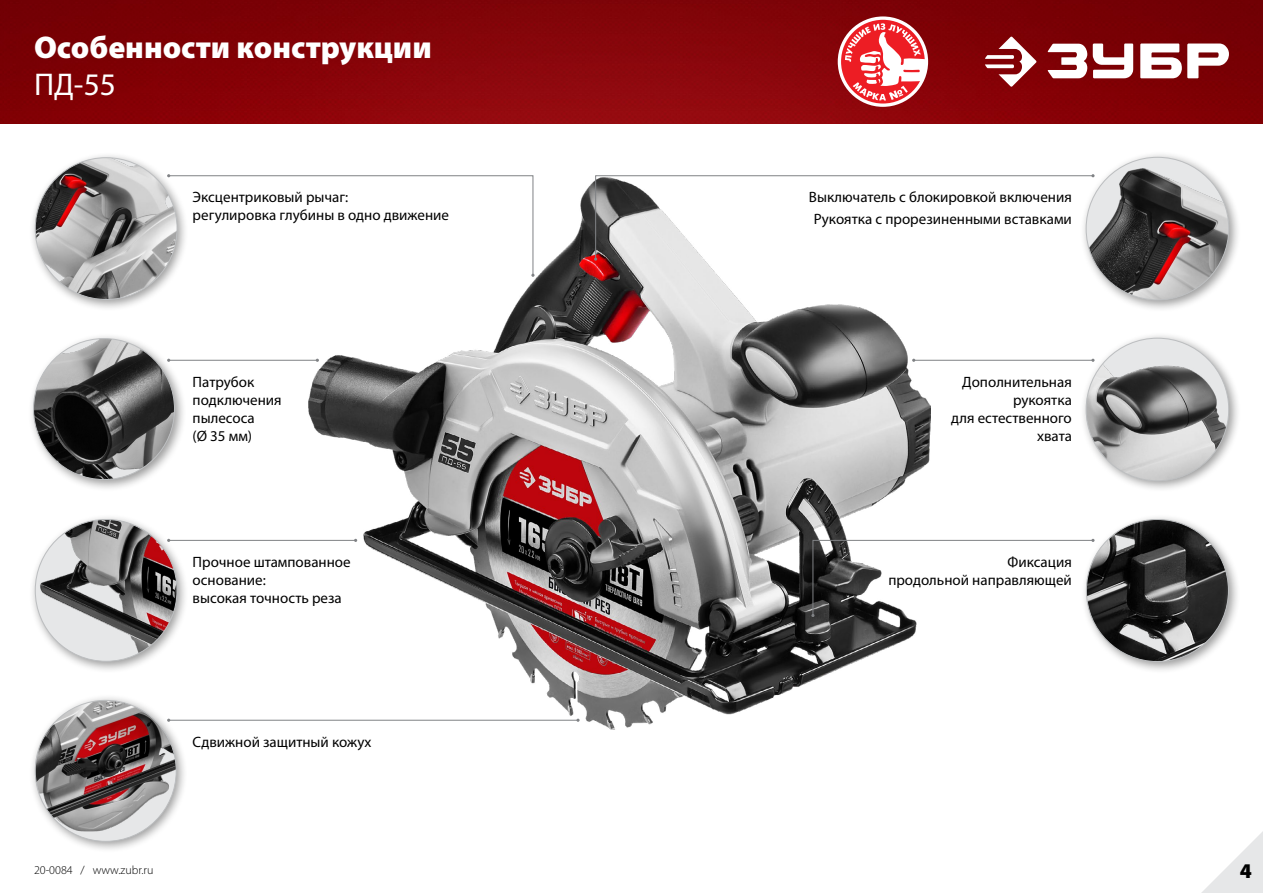
<style>
.page{position:relative;width:1263px;height:893px;background:#fff}
.page>*{position:absolute;margin:0;border:0;box-sizing:border-box;transform-origin:0 0}
.t1{font:900 31.5px "Myriad Pro";color:#fff}
.t2{font:31.5px "Myriad Pro";color:#fff}
.t3{font:900 21px "Myriad Pro";color:#000}
.t4{font:15px/18px "Myriad Pro";color:#000}
.t5{font:300 12px "Myriad Pro";color:#000}
</style>
<div class="page">
<img style="left:309px;top:181px;width:621px;height:548px">
<img style="left:0;top:0;width:1263px;height:123px">
<div style="left:29px;top:151px;width:160px;height:161px;background:#000;opacity:.4"></div>
<img style="left:35px;top:158px;width:142px;height:141px;border-radius:71px">
<div style="left:29px;top:513px;width:160px;height:160px;background:#000;opacity:.4"></div>
<img style="left:35px;top:519px;width:142px;height:142px;border-radius:71px">
<div style="left:27px;top:332px;width:160px;height:160px;background:#000;opacity:.4"></div>
<img style="left:34px;top:339px;width:140px;height:141px;border-radius:70px">
<div style="left:29px;top:694px;width:159px;height:160px;background:#000;opacity:.4"></div>
<div style="left:35px;top:700px;width:141px;height:141px;background:#e6e7e8;border-radius:50%"></div>
<img style="left:35px;top:700px;width:141px;height:131px">
<svg style="left:1201px;top:831px;width:62px;height:62px"></svg>
<div style="left:1080px;top:151px;width:161px;height:161px;background:#000;opacity:.4"></div>
<img style="left:1086px;top:163px;width:143px;height:137px">
<div style="left:1080px;top:332px;width:161px;height:161px;background:#000;opacity:.4"></div>
<img style="left:1086px;top:338px;width:143px;height:143px;border-radius:71px">
<svg style="left:594px;top:174px;width:500px;height:87px"></svg>
<svg style="left:167px;top:174px;width:367px;height:103px"></svg>
<svg style="left:811px;top:539px;width:269px;height:78px"></svg>
<hr style="left:169px;top:360px;width:148px;height:1px;background:#808285">
<hr style="left:169px;top:540px;width:187px;height:1px;background:#808285">
<hr style="left:169px;top:720px;width:409px;height:1px;background:#808285">
<hr style="left:914px;top:360px;width:179px;height:1px;background:#808285">
<div style="left:1080px;top:513px;width:160px;height:161px;background:#000;opacity:.4"></div>
<img style="left:1086px;top:519px;width:142px;height:142px;border-radius:71px">
<svg style="left:985px;top:36px;width:51px;height:51px"></svg>
<svg style="left:1047px;top:44px;width:182px;height:34px"></svg>
<svg style="left:838px;top:16px;width:90px;height:91px"></svg>
<svg style="left:841px;top:20px;width:84px;height:84px"></svg>
<svg style="left:845px;top:23px;width:82px;height:77px"></svg>
<h1 class="t1" style="left:34px;top:26px;width:399px">Особенности конструкции</h1>
<h1 class="t2" style="left:34px;top:65px;width:83px">ПД-55</h1>
<p class="t4" style="left:193px;top:188px;width:258px">Эксцентриковый рычаг:<br>регулировка глубины в одно движение</p>
<p class="t4" style="left:193px;top:372px;width:91px">Патрубок подключения пылесоса<br>(Ø 35 мм)</p>
<p class="t4" style="left:193px;top:553px;width:160px">Прочное штампованное основание:<br>высокая точность реза</p>
<p class="t4" style="left:193px;top:733px;width:180px">Сдвижной защитный кожух</p>
<p class="t5" style="left:34px;top:862px;width:121px">20-0084 / www.zubr.ru</p>
<p class="t4" style="left:809px;top:185px;width:264px;line-height:22.2px;text-align:center">Выключатель с блокировкой включения<br>Рукоятка с прорезиненными вставками</p>
<p class="t4" style="left:951px;top:372px;width:122px;text-align:right">Дополнительная рукоятка<br>для естественного хвата</p>
<p class="t4" style="left:888px;top:553px;width:185px;text-align:right">Фиксация<br>продольной направляющей</p>
<h2 class="t3" style="left:1240px;top:856px;width:14px">4</h2>
</div>
